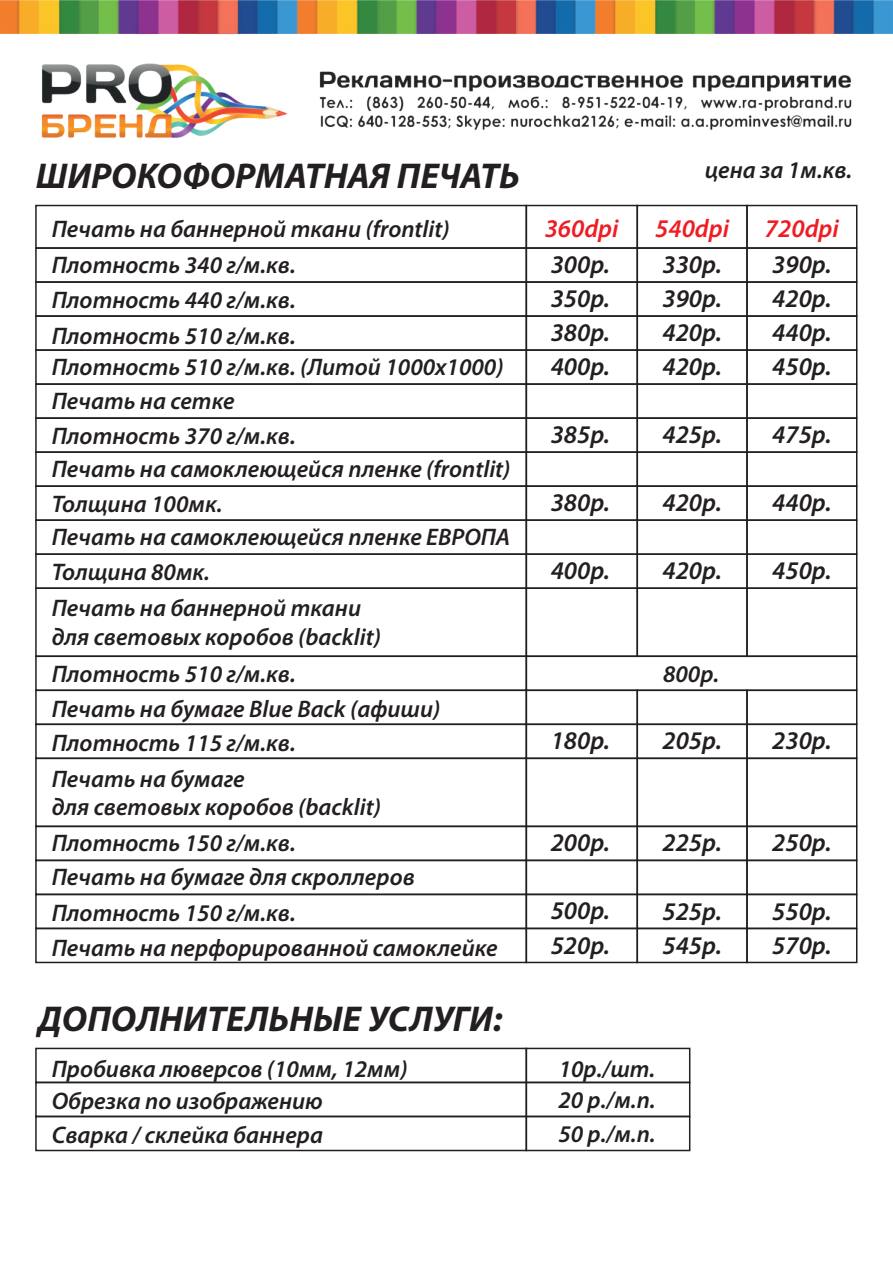
<style>
.page{position:relative;width:893px;height:1263px;background:#fff}
.page>*{position:absolute;margin:0;border:0;box-sizing:border-box;transform-origin:0 0}
.t1{font:italic 700 36px "Myriad Pro";color:#231f20}
.t2{font:italic 600 25.5px/34px "Myriad Pro";color:#231f20;text-align:justify}
.t3{font:italic 600 25.5px "Myriad Pro";color:#ee1d23}
.t4{font:italic 600 24px/35.8px "Myriad Pro";color:#231f20}
</style>
<div class="page">
<img style="left:0;top:0;width:893px;height:138px">
<div style="left:35px;top:205px;width:492px;height:44px;border:2px solid #231f20"></div>
<div style="left:35px;top:247px;width:492px;height:36px;border:2px solid #231f20"></div>
<div style="left:35px;top:281px;width:492px;height:36px;border:2px solid #231f20"></div>
<div style="left:35px;top:315px;width:492px;height:36px;border:2px solid #231f20"></div>
<div style="left:35px;top:349px;width:492px;height:36px;border:2px solid #231f20"></div>
<div style="left:35px;top:383px;width:492px;height:36px;border:2px solid #231f20"></div>
<div style="left:35px;top:417px;width:492px;height:36px;border:2px solid #231f20"></div>
<div style="left:35px;top:451px;width:492px;height:36px;border:2px solid #231f20"></div>
<div style="left:35px;top:485px;width:492px;height:36px;border:2px solid #231f20"></div>
<div style="left:35px;top:553px;width:492px;height:36px;border:2px solid #231f20"></div>
<div style="left:35px;top:723px;width:492px;height:36px;border:2px solid #231f20"></div>
<div style="left:35px;top:860px;width:492px;height:35px;border:2px solid #231f20"></div>
<div style="left:35px;top:894px;width:492px;height:35px;border:2px solid #231f20"></div>
<div style="left:35px;top:928px;width:492px;height:35px;border:2px solid #231f20"></div>
<div style="left:35px;top:587px;width:492px;height:70px;border:2px solid #231f20"></div>
<div style="left:35px;top:758px;width:492px;height:69px;border:2px solid #231f20"></div>
<div style="left:35px;top:655px;width:492px;height:36px;border:2px solid #231f20"></div>
<div style="left:35px;top:1048px;width:492px;height:35px;border:2px solid #231f20"></div>
<div style="left:35px;top:1082px;width:492px;height:35px;border:2px solid #231f20"></div>
<div style="left:35px;top:1116px;width:492px;height:35px;border:2px solid #231f20"></div>
<div style="left:526px;top:205px;width:112px;height:44px;border:2px solid #231f20"></div>
<div style="left:526px;top:247px;width:112px;height:36px;border:2px solid #231f20"></div>
<div style="left:526px;top:281px;width:112px;height:36px;border:2px solid #231f20"></div>
<div style="left:526px;top:315px;width:112px;height:36px;border:2px solid #231f20"></div>
<div style="left:526px;top:349px;width:112px;height:36px;border:2px solid #231f20"></div>
<div style="left:526px;top:383px;width:112px;height:36px;border:2px solid #231f20"></div>
<div style="left:526px;top:417px;width:112px;height:36px;border:2px solid #231f20"></div>
<div style="left:526px;top:451px;width:112px;height:36px;border:2px solid #231f20"></div>
<div style="left:526px;top:485px;width:112px;height:36px;border:2px solid #231f20"></div>
<div style="left:526px;top:553px;width:112px;height:36px;border:2px solid #231f20"></div>
<div style="left:526px;top:723px;width:112px;height:36px;border:2px solid #231f20"></div>
<div style="left:526px;top:860px;width:112px;height:35px;border:2px solid #231f20"></div>
<div style="left:526px;top:894px;width:112px;height:35px;border:2px solid #231f20"></div>
<div style="left:526px;top:928px;width:112px;height:35px;border:2px solid #231f20"></div>
<div style="left:526px;top:587px;width:112px;height:70px;border:2px solid #231f20"></div>
<div style="left:526px;top:758px;width:112px;height:69px;border:2px solid #231f20"></div>
<div style="left:526px;top:655px;width:331px;height:36px;border:2px solid #231f20"></div>
<div style="left:526px;top:1048px;width:164px;height:35px;border:2px solid #231f20"></div>
<div style="left:526px;top:1082px;width:164px;height:35px;border:2px solid #231f20"></div>
<div style="left:526px;top:1116px;width:164px;height:35px;border:2px solid #231f20"></div>
<div style="left:636px;top:205px;width:112px;height:44px;border:2px solid #231f20"></div>
<div style="left:746px;top:205px;width:111px;height:44px;border:2px solid #231f20"></div>
<div style="left:636px;top:247px;width:112px;height:36px;border:2px solid #231f20"></div>
<div style="left:746px;top:247px;width:111px;height:36px;border:2px solid #231f20"></div>
<div style="left:636px;top:281px;width:112px;height:36px;border:2px solid #231f20"></div>
<div style="left:636px;top:315px;width:112px;height:36px;border:2px solid #231f20"></div>
<div style="left:636px;top:349px;width:112px;height:36px;border:2px solid #231f20"></div>
<div style="left:636px;top:383px;width:112px;height:36px;border:2px solid #231f20"></div>
<div style="left:636px;top:417px;width:112px;height:36px;border:2px solid #231f20"></div>
<div style="left:636px;top:451px;width:112px;height:36px;border:2px solid #231f20"></div>
<div style="left:636px;top:485px;width:112px;height:36px;border:2px solid #231f20"></div>
<div style="left:636px;top:553px;width:112px;height:36px;border:2px solid #231f20"></div>
<div style="left:636px;top:689px;width:112px;height:36px;border:2px solid #231f20"></div>
<div style="left:636px;top:723px;width:112px;height:36px;border:2px solid #231f20"></div>
<div style="left:636px;top:860px;width:112px;height:35px;border:2px solid #231f20"></div>
<div style="left:636px;top:894px;width:112px;height:35px;border:2px solid #231f20"></div>
<div style="left:636px;top:928px;width:112px;height:35px;border:2px solid #231f20"></div>
<div style="left:636px;top:587px;width:112px;height:70px;border:2px solid #231f20"></div>
<div style="left:636px;top:758px;width:112px;height:69px;border:2px solid #231f20"></div>
<div style="left:746px;top:281px;width:111px;height:36px;border:2px solid #231f20"></div>
<div style="left:746px;top:315px;width:111px;height:36px;border:2px solid #231f20"></div>
<div style="left:746px;top:349px;width:111px;height:36px;border:2px solid #231f20"></div>
<div style="left:746px;top:383px;width:111px;height:36px;border:2px solid #231f20"></div>
<div style="left:746px;top:417px;width:111px;height:36px;border:2px solid #231f20"></div>
<div style="left:746px;top:451px;width:111px;height:36px;border:2px solid #231f20"></div>
<div style="left:746px;top:519px;width:111px;height:36px;border:2px solid #231f20"></div>
<div style="left:746px;top:485px;width:111px;height:36px;border:2px solid #231f20"></div>
<div style="left:746px;top:553px;width:111px;height:36px;border:2px solid #231f20"></div>
<div style="left:746px;top:689px;width:111px;height:36px;border:2px solid #231f20"></div>
<div style="left:746px;top:723px;width:111px;height:36px;border:2px solid #231f20"></div>
<div style="left:746px;top:826px;width:111px;height:35px;border:2px solid #231f20"></div>
<div style="left:746px;top:860px;width:111px;height:35px;border:2px solid #231f20"></div>
<div style="left:746px;top:894px;width:111px;height:35px;border:2px solid #231f20"></div>
<div style="left:746px;top:928px;width:111px;height:35px;border:2px solid #231f20"></div>
<div style="left:746px;top:587px;width:111px;height:70px;border:2px solid #231f20"></div>
<div style="left:746px;top:758px;width:111px;height:69px;border:2px solid #231f20"></div>
<h1 class="t1" style="left:36px;top:163px;width:485px">ШИРОКОФОРМАТНАЯ ПЕЧАТЬ</h1>
<p class="t4" style="left:705px;top:154px;width:149px">цена за 1м.кв.</p>
<p class="t3" style="left:545px;top:218px;width:75px">360dpi</p>
<p class="t3" style="left:655px;top:218px;width:75px">540dpi</p>
<p class="t3" style="left:765px;top:218px;width:75px">720dpi</p>
<p class="t2" style="left:551px;top:249px;width:61px">300p.<br>350p.<br>380p.<br>400p.</p>
<p class="t4" style="left:52px;top:213px;width:400px">Печать на баннерной ткани (frontlit)<br>Плотность 340 г/м.кв.<br>Плотность 440 г/м.кв.<br>Плотность 510 г/м.кв.</p>
<p class="t4" style="left:52px;top:352px;width:460px;line-height:34.2px">Плотность 510 г/м.кв. (Литой 1000х1000)<br>Печать на сетке<br>Плотность 370 г/м.кв.<br>Печать на самоклеющейся пленке (frontlit)</p>
<p class="t2" style="left:662px;top:249px;width:61px">330p.<br>390p.<br>420p.<br>420p.</p>
<p class="t2" style="left:772px;top:249px;width:61px">390p.<br>420p.<br>440p.<br>450p.</p>
<p class="t2" style="left:551px;top:419px;width:61px">385p.</p>
<p class="t2" style="left:662px;top:419px;width:61px">425p.</p>
<p class="t2" style="left:772px;top:419px;width:61px">475p.</p>
<p class="t4" style="left:52px;top:488px;width:172px">Толщина 100мк.</p>
<p class="t4" style="left:52px;top:521px;width:460px">Печать на самоклеющейся пленке ЕВРОПА</p>
<p class="t4" style="left:52px;top:555px;width:311px;line-height:36.6px">Толщина 80мк.<br>Печать на баннерной ткани</p>
<p class="t4" style="left:52px;top:620px;width:331px;line-height:37.2px">для световых коробов (backlit)<br>Плотность 510 г/м.кв.</p>
<p class="t4" style="left:52px;top:693px;width:390px;line-height:35px">Печать на бумаге Blue Back (афиши)<br>Плотность 115 г/м.кв.<br>Печать на бумаге</p>
<p class="t4" style="left:52px;top:791px;width:331px">для световых коробов (backlit)<br>Плотность 150 г/м.кв.</p>
<p class="t4" style="left:52px;top:861px;width:447px;line-height:35.2px">Печать на бумаге для скроллеров<br>Плотность 150 г/м.кв.<br>Печать на перфорированной самоклейке</p>
<p class="t2" style="left:551px;top:487px;width:61px">380p.</p>
<p class="t2" style="left:551px;top:555px;width:61px">400p.</p>
<p class="t2" style="left:551px;top:726px;width:61px">180p.</p>
<p class="t2" style="left:551px;top:828px;width:61px">200p.</p>
<p class="t2" style="left:551px;top:896px;width:61px">500p.<br>520p.</p>
<p class="t2" style="left:662px;top:487px;width:61px">420p.</p>
<p class="t2" style="left:662px;top:555px;width:61px">420p.</p>
<p class="t4" style="left:663px;top:658px;width:58px">800р.</p>
<p class="t2" style="left:662px;top:726px;width:61px">205p.</p>
<p class="t2" style="left:662px;top:828px;width:61px">225p.</p>
<p class="t2" style="left:662px;top:896px;width:61px">525p.<br>545p.</p>
<h1 class="t1" style="left:38px;top:1006px;width:466px">ДОПОЛНИТЕЛЬНЫЕ УСЛУГИ:</h1>
<p class="t4" style="left:52px;top:1053px;width:358px">Пробивка люверсов (10мм, 12мм)</p>
<p class="t4" style="left:558px;top:1055px;width:99px;line-height:31px">10р./шт.<br>20 р./м.п.</p>
<p class="t4" style="left:558px;top:1118px;width:99px">50 р./м.п.</p>
<p class="t4" style="left:52px;top:1086px;width:273px;line-height:34px">Обрезка по изображению<br>Сварка / склейка баннера</p>
<p class="t2" style="left:772px;top:487px;width:61px">440p.</p>
<p class="t2" style="left:772px;top:555px;width:61px">450p.</p>
<p class="t2" style="left:772px;top:726px;width:61px">230p.</p>
<p class="t2" style="left:772px;top:828px;width:61px">250p.</p>
<p class="t2" style="left:772px;top:896px;width:61px">550p.<br>570p.</p>
</div>
